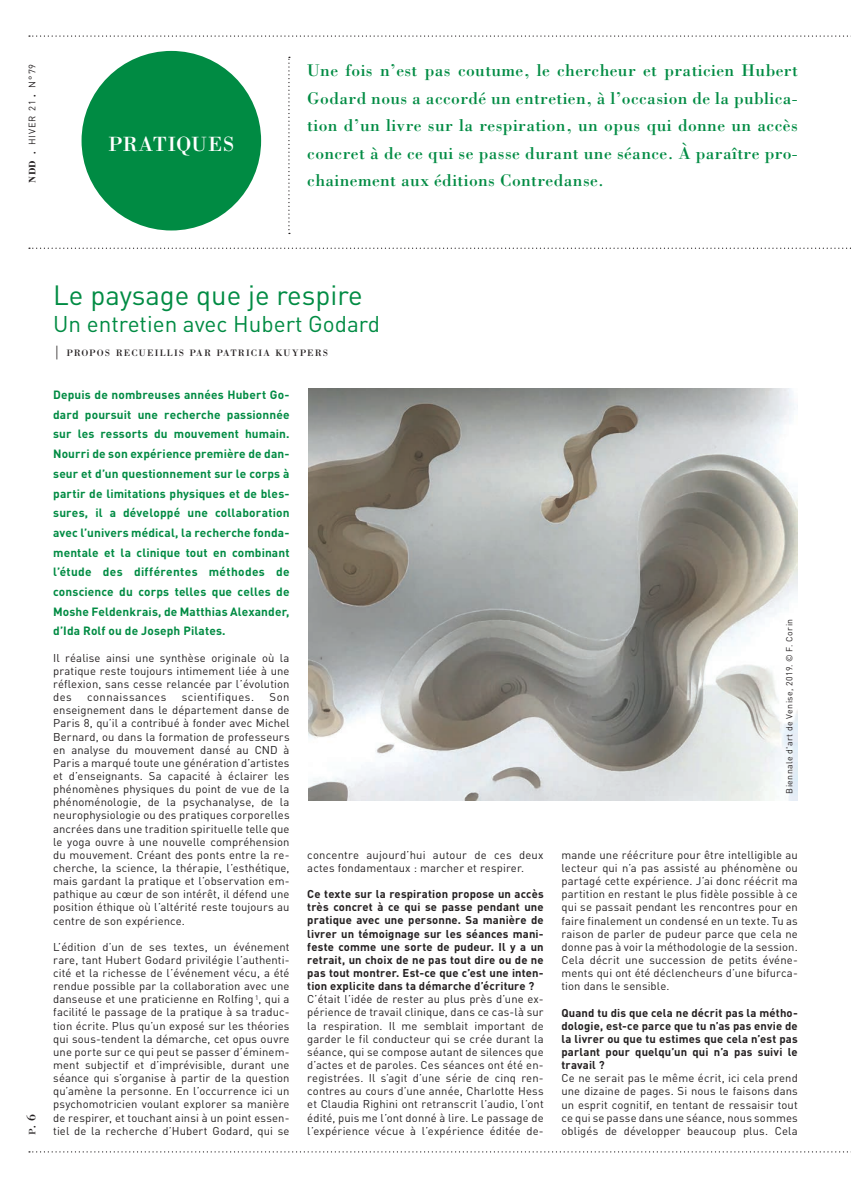
<style>
.page{position:relative;width:851px;height:1188px;background:#fff}
.page>*{position:absolute;margin:0;border:0;box-sizing:border-box;transform-origin:0 0}
.t1{font:27.5px "DINOT";color:#008b43}
.t2{font:22.5px "DINOT";color:#008b43}
.t3{font:21.25px "Bodoni Std";letter-spacing:.02em;color:#fff}
.t4{font:17.5px/27.5px "Bodoni Std";letter-spacing:.02em;color:#008b43;text-align:justify}
.t5{font:700 11.88px/19.8px "DINOT";letter-spacing:.01em;color:#008b43;text-align:justify}
.t6{font:11.25px/13.1px "DINOT";letter-spacing:.01em;color:#231f20;text-align:justify}
.t7{font:700 11.25px/13.1px "DINOT";letter-spacing:.01em;color:#231f20;text-align:justify}
.t8{font:11.25px "DINOT";letter-spacing:.04em;color:#231f20}
.t9{font:9.62px "Bodoni Std";letter-spacing:.115em;color:#231f20}
.t10{font:9.38px "DINOT";letter-spacing:.055em;color:#231f20}
.t11{font:8.75px "DINOT";letter-spacing:.045em;color:#231f20}
.s1{font-family:"Bodoni Std";font-weight:700;font-size:9.62px}
.s2{font-family:"Bodoni Std";font-size:13.75px}
.s3{font-size:13.75px}
</style>
<div class="page">
<svg style="left:29px;top:35px;width:822px;height:2px"></svg>
<svg style="left:29px;top:1151px;width:822px;height:1px"></svg>
<div style="left:81px;top:51px;width:180px;height:179px;background:#008b43;border-radius:50%"></div>
<svg style="left:29px;top:247px;width:822px;height:2px"></svg>
<svg style="left:288px;top:57px;width:2px;height:177px"></svg>
<img style="left:308px;top:388px;width:489px;height:412px">
<p class="t10" style="left:26px;top:183px;width:120px;rotate:-90deg"><span class="s1">NDD</span> <span class="s2">.</span> HIVER 21 <span class="s2">.</span> N° 79</p>
<h3 class="t3" style="left:108px;top:131px;width:128px">PRATIQUES</h3>
<p class="t4" style="left:307px;top:56px;width:492px">Une fois n’est pas coutume, le chercheur et praticien Hubert Godard nous a accordé un entretien, à l’occasion de la publica&shy;tion d’un livre sur la respiration, un opus qui donne un accès concret à de ce qui se passe durant une séance. À paraître pro&shy;chainement aux éditions Contredanse.</p>
<p class="t9" style="left:26px;top:1134px;width:22px;rotate:-90deg">P<span class="s3">.</span> <span class="s3">6</span></p>
<h1 class="t1" style="left:53px;top:278px;width:311px">Le paysage que je respire</h1>
<h2 class="t2" style="left:53px;top:309px;width:328px">Un entretien avec Hubert Godard</h2>
<p class="t9" style="left:53px;top:347px;width:276px"><span class="s3">|</span> PROPOS RECUEILLIS PAR PATRICIA KUYPERS</p>
<p class="t5" style="left:53px;top:384px;width:238px">Depuis de nombreuses années Hubert Go&shy;dard poursuit une recherche passionnée sur les ressorts du mouvement humain.<br>Nourri de son expérience première de dan&shy;seur et d’un questionnement sur le corps à partir de limitations physiques et de bles&shy;sures, il a développé une collaboration avec l’univers médical, la recherche fonda&shy;mentale et la clinique tout en combinant l’étude des différentes méthodes de conscience du corps telles que celles de Moshe Feldenkrais, de Matthias Alexander, d’Ida Rolf ou de Joseph Pilates.</p>
<p class="t6" style="left:53px;top:650px;width:238px">Il réalise ainsi une synthèse originale où la pratique reste toujours intimement liée à une réflexion, sans cesse relancée par l’évolution des</p>
<p class="t6" style="left:53px;top:690px;width:238px;text-indent:216px">Son enseignement dans le département danse de Paris 8, qu’il a contribué à fonder avec Michel Bernard, ou dans la formation de professeurs en analyse du mouvement dansé au CND à Paris a marqué toute une génération d’artistes et d’enseignants. Sa capacité à éclairer les phénomènes physiques du point de vue de la phénoménologie, de la psychanalyse, de la neurophysiologie ou des pratiques corporelles ancrées dans une tradition spirituelle telle que le yoga ouvre à une nouvelle compréhension du mouvement. Créant des ponts entre la re&shy;cherche, la science, la thérapie, l’esthétique, mais gardant la pratique et l’observation em&shy;pathique au cœur de son intérêt, il défend une position éthique où l’altérité reste toujours au centre de son expérience.</p>
<p class="t6" style="left:53px;top:939px;width:238px">L’édition d’un de ses textes, un événement rare, tant Hubert Godard privilégie l’authenti&shy;cité et la richesse de l’événement vécu, a été rendue possible par la collaboration avec une danseuse et une praticienne en Rolfing <sup>1</sup>, qui a facilité le passage de la pratique à sa traduc&shy;tion écrite. Plus qu’un exposé sur les théories qui sous-tendent la démarche, cet opus ouvre une porte sur ce qui peut se passer d’éminem&shy;ment subjectif et d’imprévisible, durant une séance qui s’organise à partir de la question qu’amène la personne. En l’occurrence ici un psychomotricien voulant explorer sa manière de respirer, et touchant ainsi à un point essen&shy;tiel de la recherche d’Hubert Godard, qui se</p>
<p class="t8" style="left:87px;top:689px;width:81px">connaissances</p>
<p class="t8" style="left:182px;top:689px;width:74px">scientifiques.</p>
<p class="t6" style="left:307px;top:847px;width:238px">concentre aujourd’hui autour de ces deux actes fondamentaux : marcher et respirer.</p>
<p class="t7" style="left:307px;top:886px;width:238px">Ce texte sur la respiration propose un accès très concret à ce qui se passe pendant une pratique avec une personne. Sa manière de livrer un témoignage sur les séances mani&shy;feste comme une sorte de pudeur. Il y a un retrait, un choix de ne pas tout dire ou de ne pas tout montrer. Est-ce que c’est une inten&shy;tion explicite dans ta démarche d’écriture ?</p>
<p class="t6" style="left:307px;top:992px;width:238px">C’était l’idée de rester au plus près d’une ex&shy;périence de travail clinique, dans ce cas-là sur la respiration. Il me semblait important de garder le fil conducteur qui se crée durant la séance, qui se compose autant de silences que d’actes et de paroles. Ces séances ont été en&shy;registrées. Il s’agit d’une série de cinq ren&shy;contres au cours d’une année, Charlotte Hess et Claudia Righini ont retranscrit l’audio, l’ont édité, puis me l’ont donné à lire. Le passage de l’expérience vécue à l’expérience éditée de-</p>
<p class="t11" style="left:783px;top:793px;width:176px;rotate:-90deg">Biennale d'art de Venise, 2019. © F. Corin</p>
<p class="t6" style="left:561px;top:847px;width:238px">mande une réécriture pour être intelligible au lecteur qui n’a pas assisté au phénomène ou partagé cette expérience. J’ai donc réécrit ma partition en restant le plus fidèle possible à ce qui se passait pendant les rencontres pour en faire finalement un condensé en un texte. Tu as raison de parler de pudeur parce que cela ne donne pas à voir la méthodologie de la session.<br>Cela décrit une succession de petits événe&shy;ments qui ont été déclencheurs d’une bifurca&shy;tion dans le sensible.</p>
<p class="t7" style="left:561px;top:1005px;width:238px">Quand tu dis que cela ne décrit pas la métho&shy;dologie, est-ce parce que tu n’as pas envie de la livrer ou que tu estimes que cela n’est pas parlant pour quelqu’un qui n’a pas suivi le travail ?</p>
<p class="t6" style="left:561px;top:1071px;width:238px">Ce ne serait pas le même écrit, ici cela prend une dizaine de pages. Si nous le faisons dans un esprit cognitif, en tentant de ressaisir tout ce qui se passe dans une séance, nous sommes obligés de développer beaucoup plus. Cela</p>
</div>
